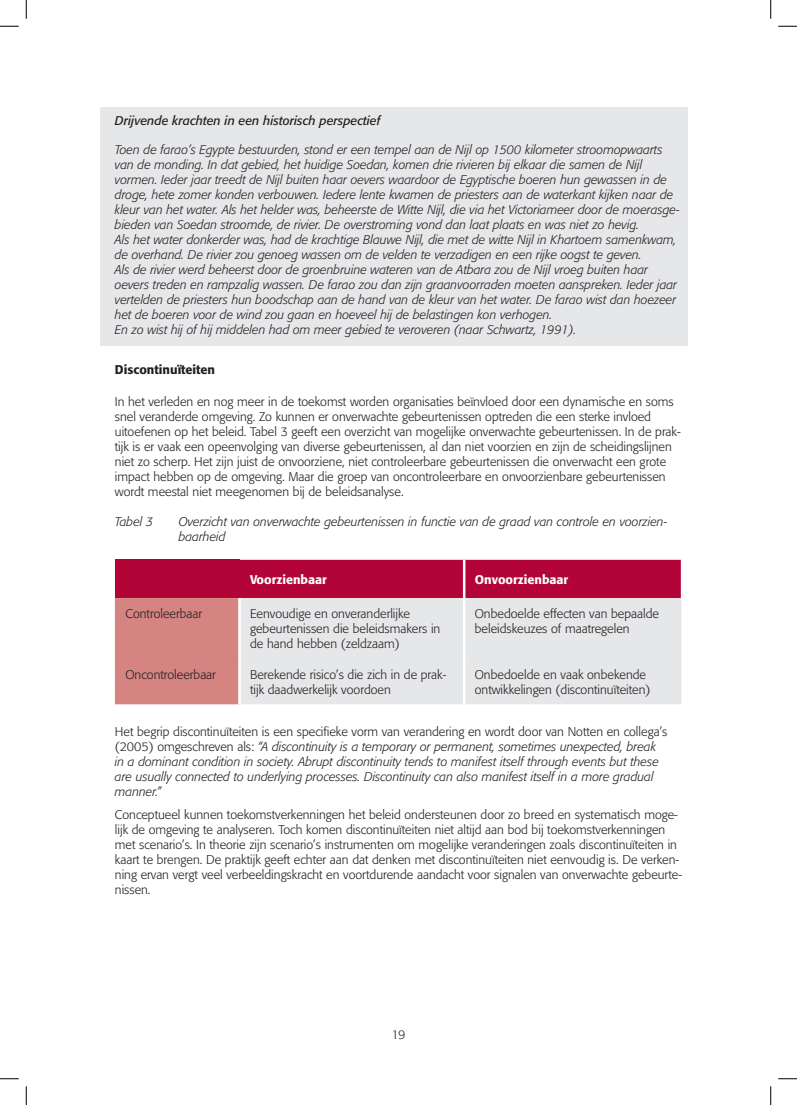
<style>
.page{position:relative;width:797px;height:1105px;background:#fff}
.page>*{position:absolute;margin:0;border:0;box-sizing:border-box;transform-origin:0 0}
.t1{font:italic 300 12.5px/15px "Formata";color:#231f20}
.t2{font:300 12.5px/15px "Formata";color:#231f20}
.t3{font:italic 12.5px "Formata";color:#231f20}
.t4{font:500 12.5px "Formata";color:#fff}
.t5{font:500 12.5px "Formata";color:#231f20}
.s1{font-style:normal}
</style>
<div class="page">
<div style="left:100px;top:108px;width:587px;height:238px;background:#e6e7e9"></div>
<svg style="left:115px;top:560px;width:566px;height:144px;background:#c03453"></svg>
<div style="left:241px;top:598px;width:440px;height:106px;background:#e6e7e9"></div>
<hr style="left:463px;top:560px;width:2px;height:38px;background:#fff">
<hr style="left:238px;top:598px;width:3px;height:61px;background:#fff">
<hr style="left:463px;top:598px;width:2px;height:61px;background:#fff">
<hr style="left:238px;top:659px;width:3px;height:45px;background:#fff">
<hr style="left:463px;top:659px;width:2px;height:45px;background:#fff">
<svg style="left:0;top:25px;width:19px;height:2px"></svg>
<svg style="left:778px;top:25px;width:19px;height:2px"></svg>
<svg style="left:0;top:1078px;width:19px;height:1px"></svg>
<svg style="left:778px;top:1078px;width:19px;height:1px"></svg>
<svg style="left:25px;top:0;width:2px;height:19px"></svg>
<svg style="left:25px;top:1086px;width:2px;height:19px"></svg>
<svg style="left:770px;top:0;width:1px;height:19px"></svg>
<svg style="left:770px;top:1086px;width:1px;height:19px"></svg>
<p class="t3" style="left:115px;top:113px;width:267px">Drijvende krachten in een historisch perspectief</p>
<p class="t1" style="left:115px;top:142px;width:566px">Toen de farao’s Egypte bestuurden, stond er een tempel aan de Nijl op 1500 kilometer stroomopwaarts van de monding. In dat gebied, het huidige Soedan, komen drie rivieren bij elkaar die samen de Nijl vormen. Ieder jaar treedt de Nijl buiten haar oevers waardoor de Egyptische boeren hun gewassen in de droge, hete zomer konden verbouwen. Iedere lente kwamen de priesters aan de waterkant kijken naar de kleur van het water. Als het helder was, beheerste de Witte Nijl, die via het Victoriameer door de moerasge&shy;bieden van Soedan stroomde, de rivier. De overstroming vond dan laat plaats en was niet zo hevig.<br>Als het water donkerder was, had de krachtige Blauwe Nijl, die met de witte Nijl in Khartoem samenkwam, de overhand. De rivier zou genoeg wassen om de velden te verzadigen en een rijke oogst te geven.<br>Als de rivier werd beheerst door de groenbruine wateren van de Atbara zou de Nijl vroeg buiten haar oevers treden en rampzalig wassen. De farao zou dan zijn graanvoorraden moeten aanspreken. Ieder jaar vertelden de priesters hun boodschap aan de hand van de kleur van het water. De farao wist dan hoezeer het de boeren voor de wind zou gaan en hoeveel hij de belastingen kon verhogen.<br>En zo wist hij of hij middelen had om meer gebied te veroveren (naar Schwartz, 1991).</p>
<p class="t5" style="left:115px;top:362px;width:101px">Discontinuïteiten</p>
<p class="t2" style="left:115px;top:395px;width:567px">In het verleden en nog meer in de toekomst worden organisaties beïnvloed door een dynamische en soms snel veranderde omgeving. Zo kunnen er onverwachte gebeurtenissen optreden die een sterke invloed uitoefenen op het beleid. Tabel 3 geeft een overzicht van mogelijke onverwachte gebeurtenissen. In de prak&shy;tijk is er vaak een opeenvolging van diverse gebeurtenissen, al dan niet voorzien en zijn de scheidingslijnen niet zo scherp. Het zijn juist de onvoorziene, niet controleerbare gebeurtenissen die onverwacht een grote impact hebben op de omgeving. Maar die groep van oncontroleerbare en onvoorzienbare gebeurtenissen wordt meestal niet meegenomen bij de beleidsanalyse.</p>
<p class="t1" style="left:115px;top:514px;width:40px">Tabel 3</p>
<p class="t1" style="left:179px;top:514px;width:490px">Overzicht van onverwachte gebeurtenissen in functie van de graad van controle en voorzien&shy;baarheid</p>
<p class="t4" style="left:250px;top:572px;width:78px">Voorzienbaar</p>
<p class="t4" style="left:475px;top:572px;width:95px">Onvoorzienbaar</p>
<p class="t2" style="left:125px;top:606px;width:78px">Controleerbaar</p>
<p class="t2" style="left:250px;top:606px;width:192px">Eenvoudige en onveranderlijke gebeurtenissen die beleidsmakers in de hand hebben (zeldzaam)</p>
<p class="t2" style="left:475px;top:606px;width:186px">Onbedoelde effecten van bepaalde beleidskeuzes of maatregelen</p>
<p class="t2" style="left:125px;top:667px;width:92px">Oncontroleerbaar</p>
<p class="t2" style="left:250px;top:667px;width:198px">Berekende risico’s die zich in de prak&shy;tijk daadwerkelijk voordoen</p>
<p class="t2" style="left:475px;top:667px;width:177px">Onbedoelde en vaak onbekende ontwikkelingen (discontinuïteiten)</p>
<p class="t1" style="left:115px;top:725px;width:554px"><span class="s1">Het begrip discontinuïteiten is een specifieke vorm van verandering en wordt door van Notten en collega’s (2005) omgeschreven als:</span> “A discontinuity is a temporary or permanent, sometimes unexpected, break in a dominant condition in society. Abrupt discontinuity tends to manifest itself through events but these are usually connected to underlying processes. Discontinuity can also manifest itself in a more gradual manner.”</p>
<p class="t2" style="left:115px;top:807px;width:568px">Conceptueel kunnen toekomstverkenningen het beleid ondersteunen door zo breed en systematisch moge&shy;lijk de omgeving te analyseren. Toch komen discontinuïteiten niet altijd aan bod bij toekomstverkenningen met scenario’s. In theorie zijn scenario’s instrumenten om mogelijke veranderingen zoals discontinuïteiten in kaart te brengen. De praktijk geeft echter aan dat denken met discontinuïteiten niet eenvoudig is. De verken&shy;ning ervan vergt veel verbeeldingskracht en voortdurende aandacht voor signalen van onverwachte gebeurte&shy;nissen.</p>
<p class="t2" style="left:391px;top:1027px;width:16px">19</p>
</div>
